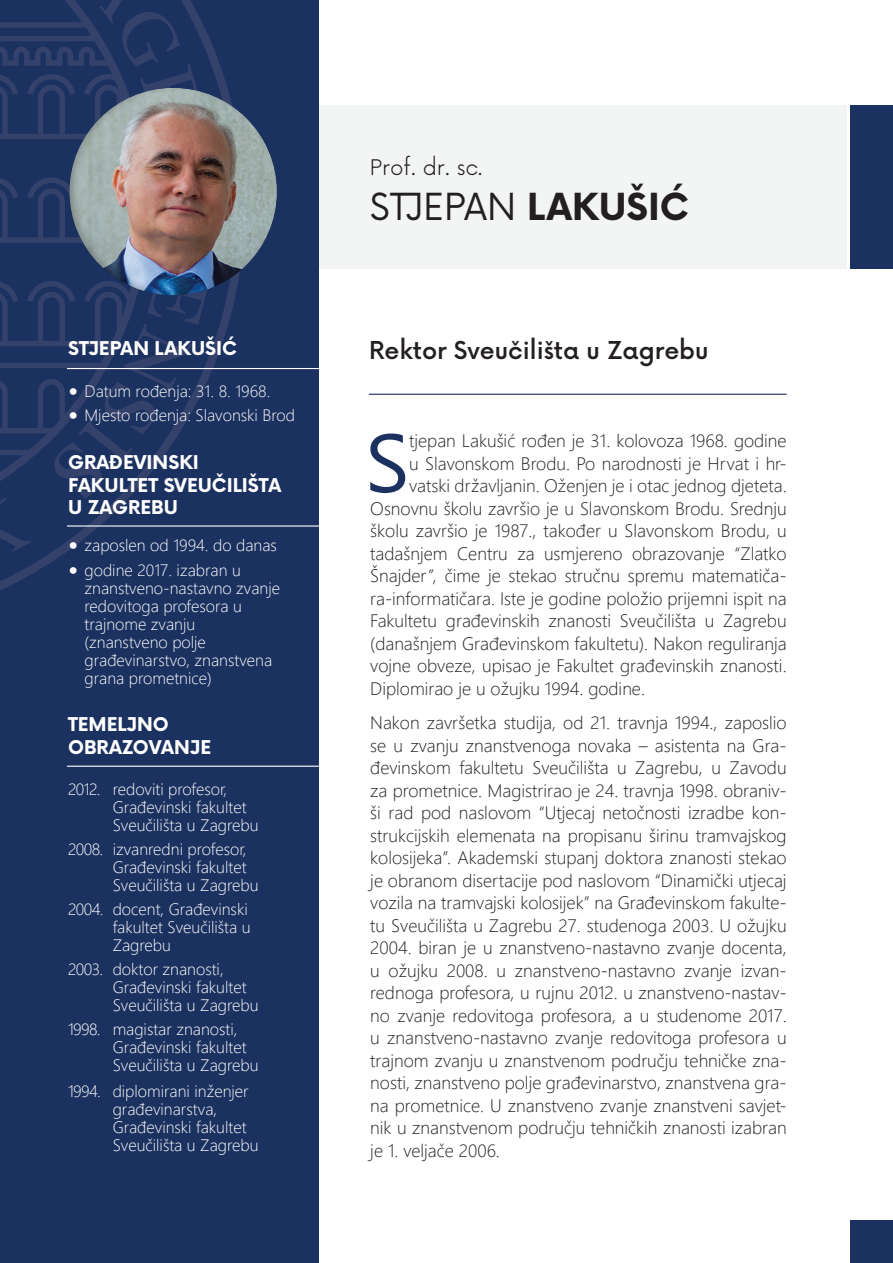
<style>
.page{position:relative;width:893px;height:1263px;background:#fff}
.page>*{position:absolute;margin:0;border:0;box-sizing:border-box;transform-origin:0 0}
.t1{font:82.2px "Segoe UI";color:#1b315f}
.t2{font:36.3px "Now";color:#231f20}
.t3{font:500 24px "Now";color:#231f20}
.t4{font:300 21px "Now";color:#231f20}
.t5{font:700 18.45px/22.2px "Now";color:#fff}
.t6{font:300 18px/22.5px "Segoe UI";color:#231f20;text-align:justify}
.CV_Normal{font:300 16.5px/18px "Segoe UI";color:#fff}
.CV_Heading_3{font:300 16.5px "Segoe UI";letter-spacing:-.035em;color:#fff}
.s1{font-family:"Now";font-weight:700}
.s2{font-weight:700}
</style>
<div class="page">
<div style="left:850px;top:1220px;width:43px;height:43px;background:#1b315f"></div>
<div style="left:298px;top:105px;width:549px;height:164px;background:#f3f5f5"></div>
<div style="left:0;top:0;width:319px;height:1263px;background:#1b315f"></div>
<svg style="left:0;top:0;width:245px;height:590px"></svg>
<hr style="left:67px;top:766px;width:252px;height:1px;background:#fff">
<hr style="left:67px;top:368px;width:252px;height:1px;background:#fff">
<hr style="left:369px;top:394px;width:418px;height:1px;background:#1b315f">
<hr style="left:67px;top:525px;width:252px;height:2px;background:#fff">
<div style="left:55px;top:75px;width:234px;height:222px;background:#231f20;opacity:.25"></div>
<div style="left:850px;top:105px;width:43px;height:164px;background:#1b315f"></div>
<p class="t5" style="left:68px;top:337px;width:171px">STJEPAN LAKUŠIĆ</p>
<p class="CV_Normal" style="left:68px;top:380px;width:204px"><span class="s1">•</span> Datum rođenja: 31. 8. 1968.</p>
<p class="CV_Normal" style="left:68px;top:405px;width:229px"><span class="s1">•</span> Mjesto rođenja: Slavonski Brod</p>
<p class="t5" style="left:68px;top:451px;width:215px">GRAĐEVINSKI<br>FAKULTET SVEUČILIŠTA<br>U ZAGREBU</p>
<p class="CV_Normal" style="left:68px;top:535px;width:210px"><span class="s1">•</span> zaposlen od 1994. do danas</p>
<p class="CV_Normal" style="left:85px;top:559px;width:197px;text-indent:-16px"><span class="s1">•</span> godine 2017. izabran u znanstveno-nastavno zvanje redovitoga profesora u trajnome zvanju (znanstveno polje građevinarstvo, znanstvena grana prometnice)</p>
<p class="t5" style="left:68px;top:713px;width:145px">TEMELJNO<br>OBRAZOVANJE</p>
<p class="CV_Heading_3" style="left:68px;top:774px;width:34px">2012.</p>
<p class="CV_Normal" style="left:113px;top:779px;width:147px">redoviti profesor,<br>Građevinski fakultet<br>Sveučilišta u Zagrebu</p>
<p class="CV_Heading_3" style="left:68px;top:834px;width:37px">2008.</p>
<p class="CV_Normal" style="left:113px;top:839px;width:147px">izvanredni profesor,<br>Građevinski fakultet<br>Sveučilišta u Zagrebu</p>
<p class="CV_Heading_3" style="left:68px;top:894px;width:37px">2004.</p>
<p class="CV_Normal" style="left:113px;top:899px;width:140px">docent, Građevinski fakultet Sveučilišta u<br>Zagrebu</p>
<p class="CV_Heading_3" style="left:68px;top:954px;width:37px">2003.</p>
<p class="CV_Normal" style="left:113px;top:959px;width:147px">doktor znanosti,<br>Građevinski fakultet<br>Sveučilišta u Zagrebu</p>
<p class="CV_Heading_3" style="left:68px;top:1014px;width:34px">1998.</p>
<p class="CV_Normal" style="left:113px;top:1019px;width:147px">magistar znanosti,<br>Građevinski fakultet<br>Sveučilišta u Zagrebu</p>
<p class="CV_Heading_3" style="left:68px;top:1075px;width:34px">1994.</p>
<p class="CV_Normal" style="left:113px;top:1080px;width:147px">diplomirani inženjer građevinarstva,<br>Građevinski fakultet<br>Sveučilišta u Zagrebu</p>
<p class="t4" style="left:370px;top:150px;width:115px">Prof. dr. sc.</p>
<p class="t2" style="left:370px;top:177px;width:321px">STJEPAN <span class="s2">LAKUŠIĆ</span></p>
<p class="t3" style="left:369px;top:332px;width:341px">Rektor Sveučilišta u Zagrebu</p>
<p class="t1" style="left:365px;top:385px;width:45px">S</p>
<p class="t6" style="left:409px;top:428px;width:379px">tjepan Lakušić rođen je 31. kolovoza 1968. godine</p>
<p class="t6" style="left:409px;top:450px;width:379px">u Slavonskom Brodu. Po narodnosti je Hrvat i hr-</p>
<p class="t6" style="left:409px;top:473px;width:379px">vatski državljanin. Oženjen je i otac jednog djeteta.</p>
<p class="t6" style="left:370px;top:495px;width:418px">Osnovnu školu završio je u Slavonskom Brodu. Srednju</p>
<p class="t6" style="left:370px;top:518px;width:418px">školu završio je 1987., također u Slavonskom Brodu, u</p>
<p class="t6" style="left:370px;top:540px;width:418px">tadašnjem Centru za usmjereno obrazovanje “Zlatko</p>
<p class="t6" style="left:370px;top:563px;width:418px">Šnajder”, čime je stekao stručnu spremu matematiča-</p>
<p class="t6" style="left:370px;top:585px;width:418px">ra-informatičara. Iste je godine položio prijemni ispit na</p>
<p class="t6" style="left:370px;top:608px;width:418px">Fakultetu građevinskih znanosti Sveučilišta u Zagrebu</p>
<p class="t6" style="left:370px;top:630px;width:418px">(današnjem Građevinskom fakultetu). Nakon reguliranja</p>
<p class="t6" style="left:370px;top:653px;width:418px">vojne obveze, upisao je Fakultet građevinskih znanosti.</p>
<p class="t6" style="left:370px;top:675px;width:276px">Diplomirao je u ožujku 1994. godine.</p>
<p class="t6" style="left:370px;top:710px;width:418px">Nakon završetka studija, od 21. travnja 1994., zaposlio se u zvanju znanstvenoga novaka – asistenta na Gra&shy;đevinskom fakultetu Sveučilišta u Zagrebu, u Zavodu za prometnice. Magistrirao je 24. travnja 1998. obraniv&shy;ši rad pod naslovom “Utjecaj netočnosti izradbe kon&shy;strukcijskih elemenata na propisanu širinu tramvajskog kolosijeka”. Akademski stupanj doktora znanosti stekao je obranom disertacije pod naslovom “Dinamički utjecaj vozila na tramvajski kolosijek” na Građevinskom fakulte&shy;tu Sveučilišta u Zagrebu 27. studenoga 2003. U ožujku 2004. biran je u znanstveno-nastavno zvanje docenta, u ožujku 2008. u znanstveno-nastavno zvanje izvan&shy;rednoga profesora, u rujnu 2012. u znanstveno-nastav&shy;no zvanje redovitoga profesora, a u studenome 2017. u znanstveno-nastavno zvanje redovitoga profesora u trajnom zvanju u znanstvenom području tehničke zna&shy;nosti, znanstveno polje građevinarstvo, znanstvena gra&shy;na prometnice. U znanstveno zvanje znanstveni savjet&shy;nik u znanstvenom području tehničkih znanosti izabran je 1. veljače 2006.</p>
</div>
